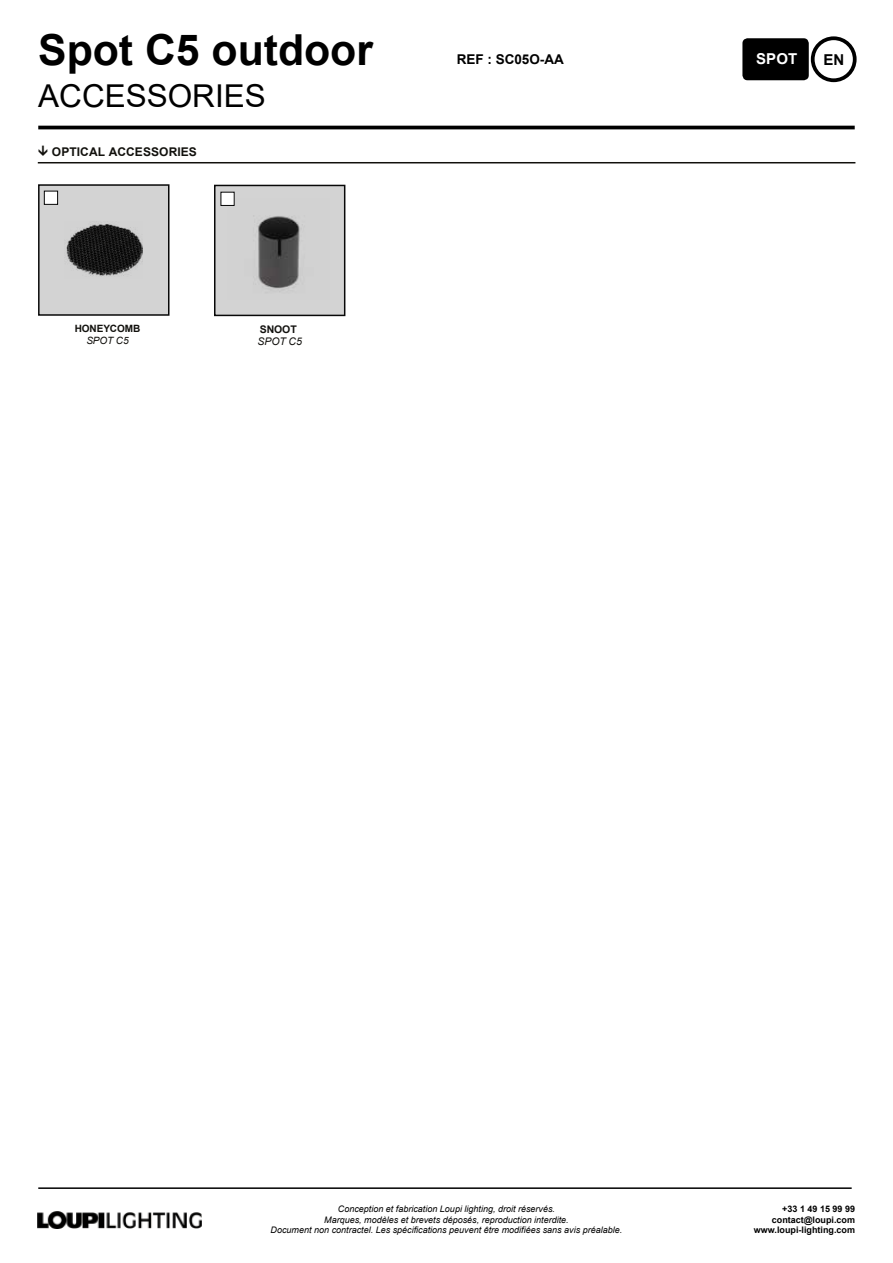
<style>
.page{position:relative;width:893px;height:1263px;background:#fff}
.page>*{position:absolute;margin:0;border:0;box-sizing:border-box;transform-origin:0 0}
.t1{font:700 42.75px "Arial";color:#000}
.t2{font:31.5px "Arial";color:#000}
.t3{font:700 15px "Arial";letter-spacing:.005em;color:#fff}
.t4{font:700 15px "Arial";color:#000}
.t5{font:700 13.5px "Arial";color:#000}
.t6{font:700 12px "Arial";letter-spacing:.01em;color:#12110d}
.t7{font:italic 10.5px "Arial";letter-spacing:-.01em;color:#12110e}
.t8{font:700 10.5px "Arial";letter-spacing:-.01em;color:#12110e}
.t9{font:700 10.05px "Arial";letter-spacing:-.01em;color:#12110d}
.t10{font:italic 10.05px "Arial";letter-spacing:-.01em;color:#12110d}
.t11{font:italic 9px/10.8px "Arial";color:#000;text-align:center}
.t12{font:700 9px/10.8px "Arial";color:#000;text-align:right}
</style>
<div class="page">
<hr style="left:38px;top:126px;width:817px;height:3px;background:#000">
<div style="left:811px;top:36px;width:46px;height:46px;border:4px solid #000;border-radius:50%"></div>
<div style="left:742px;top:38px;width:67px;height:42px;background:#000;border-radius:5px"></div>
<hr style="left:38px;top:162px;width:817px;height:1px;background:#11100c">
<div style="left:38px;top:184px;width:131px;height:132px;background:#d3d3d3;border:2px solid #080808"></div>
<div style="left:44px;top:191px;width:14px;height:13px;background:#fff"></div>
<div style="left:44px;top:191px;width:14px;height:14px;border:1px solid #050505"></div>
<img style="left:66px;top:223px;width:76px;height:53px">
<img style="left:38px;top:1211px;width:163px;height:17px">
<hr style="left:38px;top:1187px;width:814px;height:2px;background:#000">
<div style="left:214px;top:185px;width:131px;height:131px;background:#d3d3d3;border:2px solid #080808"></div>
<div style="left:221px;top:192px;width:13px;height:13px;background:#fff"></div>
<img style="left:228px;top:198px;width:72px;height:94px">
<h1 class="t1" style="left:38px;top:19px;width:336px">Spot C5 outdoor</h1>
<h2 class="t2" style="left:38px;top:74px;width:229px">ACCESSORIES</h2>
<h3 class="t6" style="left:52px;top:143px;width:147px">OPTICAL ACCESSORIES</h3>
<p class="t9" style="left:75px;top:321px;width:67px">HONEYCOMB</p>
<p class="t10" style="left:86px;top:334px;width:44px">SPOT C5</p>
<p class="t8" style="left:260px;top:321px;width:38px">SNOOT</p>
<p class="t7" style="left:258px;top:335px;width:46px">SPOT C5</p>
<h3 class="t3" style="left:755px;top:48px;width:43px">RSPOT</h3>
<h3 class="t3" style="left:766px;top:49px;width:36px">AILS</h3>
<h3 class="t5" style="left:457px;top:50px;width:109px">REF : SC05O-AA</h3>
<h3 class="t4" style="left:823px;top:49px;width:22px">EN</h3>
<p class="t11" style="left:271px;top:1203px;width:353px">Conception et fabrication Loupi lighting, droit réservés.<br>Marques, modèles et brevets déposés, reproduction interdite.<br>Document non contractel. Les spécifications peuvent être modifiées sans avis préalable.</p>
<p class="t12" style="left:754px;top:1203px;width:103px">+33 1 49 15 99 99 contact@loupi.com www.loupi-lighting.com</p>
</div>
